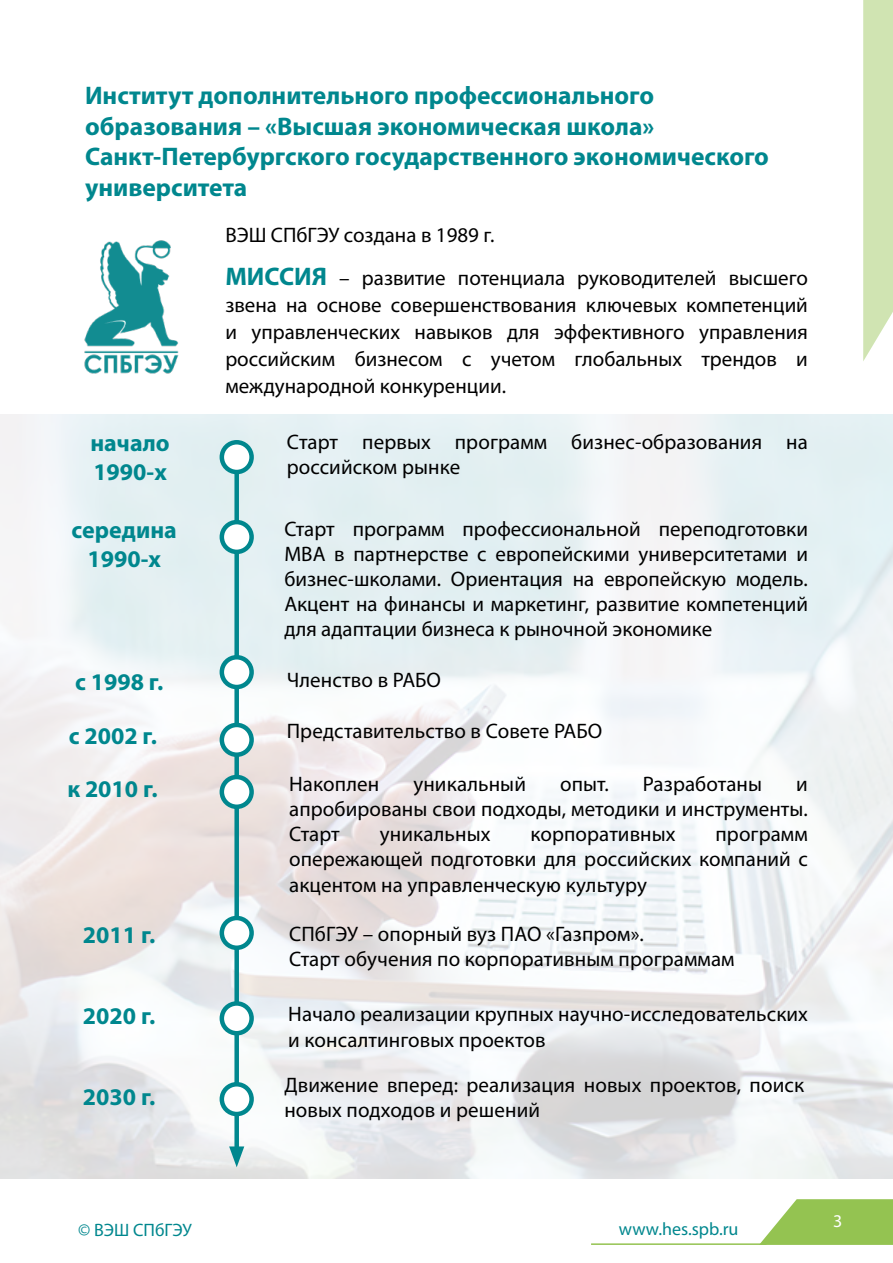
<style>
.page{position:relative;width:893px;height:1263px;background:#fff}
.page>*{position:absolute;margin:0;border:0;box-sizing:border-box;transform-origin:0 0}
.t1{font:700 25.5px/30.6px "Myriad Pro";color:#00878e}
.t2{font:700 24px/28.8px "Myriad Pro";color:#00878e}
.t3{font:21px/25.2px "Myriad Pro";letter-spacing:.005em;color:#000}
.t4{font:18px "Myriad Pro";color:#00878e}
.t5{font:18px "Myriad Pro";color:#fff}
.s1{font-weight:700;font-size:25.5px;color:#00878e}
</style>
<div class="page">
<svg style="left:760px;top:1199px;width:133px;height:46px;background:#a2cb69"></svg>
<svg style="left:863px;top:0;width:30px;height:361px;background:#d3e6b8"></svg>
<hr style="left:591px;top:1243px;width:175px;height:2px;background:#94c351">
<img style="left:0;top:414px;width:893px;height:765px">
<div style="left:234px;top:457px;width:5px;height:698px;background:#00878e"></div>
<svg style="left:229px;top:1146px;width:15px;height:21px"></svg>
<svg style="left:222px;top:442px;width:30px;height:30px"></svg>
<div style="left:220px;top:440px;width:34px;height:34px;border:4px solid #00878e;border-radius:50%"></div>
<svg style="left:222px;top:522px;width:30px;height:30px"></svg>
<div style="left:220px;top:520px;width:34px;height:34px;border:4px solid #00878e;border-radius:50%"></div>
<svg style="left:222px;top:657px;width:30px;height:30px"></svg>
<div style="left:220px;top:655px;width:34px;height:34px;border:4px solid #00878e;border-radius:50%"></div>
<svg style="left:222px;top:725px;width:30px;height:30px"></svg>
<div style="left:220px;top:723px;width:34px;height:34px;border:4px solid #00878e;border-radius:50%"></div>
<svg style="left:222px;top:777px;width:30px;height:30px"></svg>
<div style="left:220px;top:775px;width:34px;height:34px;border:4px solid #00878e;border-radius:50%"></div>
<svg style="left:222px;top:1003px;width:30px;height:30px"></svg>
<div style="left:220px;top:1001px;width:34px;height:34px;border:4px solid #00878e;border-radius:50%"></div>
<svg style="left:222px;top:1084px;width:30px;height:30px"></svg>
<div style="left:220px;top:1082px;width:34px;height:34px;border:4px solid #00878e;border-radius:50%"></div>
<svg style="left:222px;top:918px;width:30px;height:30px"></svg>
<div style="left:220px;top:916px;width:34px;height:34px;border:4px solid #00878e;border-radius:50%"></div>
<img style="left:84px;top:240px;width:95px;height:134px">
<p class="t1" style="left:85px;top:79px;width:685px">Институт дополнительного профессионального образования – «Высшая экономическая школа» Санкт-Петербургского государственного экономического университета</p>
<p class="t3" style="left:225px;top:222px;width:270px">ВЭШ СПбГЭУ создана в 1989 г.</p>
<p class="t2" style="left:90px;top:428px;width:81px">начало<br>1990-х</p>
<p class="t2" style="left:71px;top:515px;width:107px;text-align:center">середина<br>1990-х</p>
<p class="t2" style="left:75px;top:667px;width:90px">с 1998 г.</p>
<p class="t2" style="left:69px;top:721px;width:90px">с 2002 г.</p>
<p class="t2" style="left:67px;top:774px;width:92px">к 2010 г.</p>
<p class="t2" style="left:83px;top:920px;width:74px">2011 г.</p>
<p class="t2" style="left:83px;top:1000px;width:74px">2020 г.</p>
<p class="t2" style="left:83px;top:1081px;width:74px">2030 г.</p>
<p class="t3" style="left:225px;top:264px;width:584px;line-height:27px;text-align:justify"><span class="s1">МИССИЯ</span> – развитие потенциала руководителей высшего звена на основе совершенствования ключевых компетенций и управленческих навыков для эффективного управления российским бизнесом с учетом глобальных трендов и международной конкуренции.</p>
<p class="t3" style="left:287px;top:429px;width:523px">Cтарт первых программ бизнес-образования на российском рынке</p>
<p class="t3" style="left:284px;top:516px;width:525px;text-align:justify">Старт программ профессиональной переподготовки МВА в партнерстве с европейскими университетами и бизнес-школами. Ориентация на европейскую модель.<br>Акцент на финансы и маркетинг, развитие компетенций для адаптации бизнеса к рыночной экономике</p>
<p class="t3" style="left:287px;top:667px;width:156px">Членство в РАБО</p>
<p class="t3" style="left:287px;top:718px;width:317px">Представительство в Совете РАБО</p>
<p class="t3" style="left:289px;top:771px;width:92px">Накоплен</p>
<p class="t3" style="left:413px;top:771px;width:114px">уникальный</p>
<p class="t3" style="left:560px;top:771px;width:50px">опыт.</p>
<p class="t3" style="left:643px;top:771px;width:121px">Разработаны</p>
<p class="t3" style="left:289px;top:771px;width:520px;text-align:justify;text-indent:507px">и апробированы свои подходы, методики и инструменты.<br>Старт</p>
<p class="t3" style="left:289px;top:821px;width:520px;text-align:justify;text-indent:426px">программ опережающей подготовки для российских компаний с акцентом на управленческую культуру</p>
<p class="t3" style="left:289px;top:921px;width:447px">СПбГЭУ – опорный вуз ПАО «Газпром».<br>Старт обучения по корпоративным программам</p>
<p class="t3" style="left:288px;top:1001px;width:521px">Начало реализации крупных научно-исследовательских и консалтинговых проектов</p>
<p class="t3" style="left:284px;top:1072px;width:521px">Движение вперед: реализация новых проектов, поиск новых подходов и решений</p>
<p class="t3" style="left:380px;top:821px;width:112px">уникальных</p>
<p class="t3" style="left:530px;top:821px;width:147px">корпоративных</p>
<p class="t4" style="left:78px;top:1218px;width:115px">© ВЭШ СПбГЭУ</p>
<p class="t4" style="left:619px;top:1218px;width:121px">www.hes.spb.ru</p>
<p class="t5" style="left:833px;top:1210px;width:11px">3</p>
</div>
